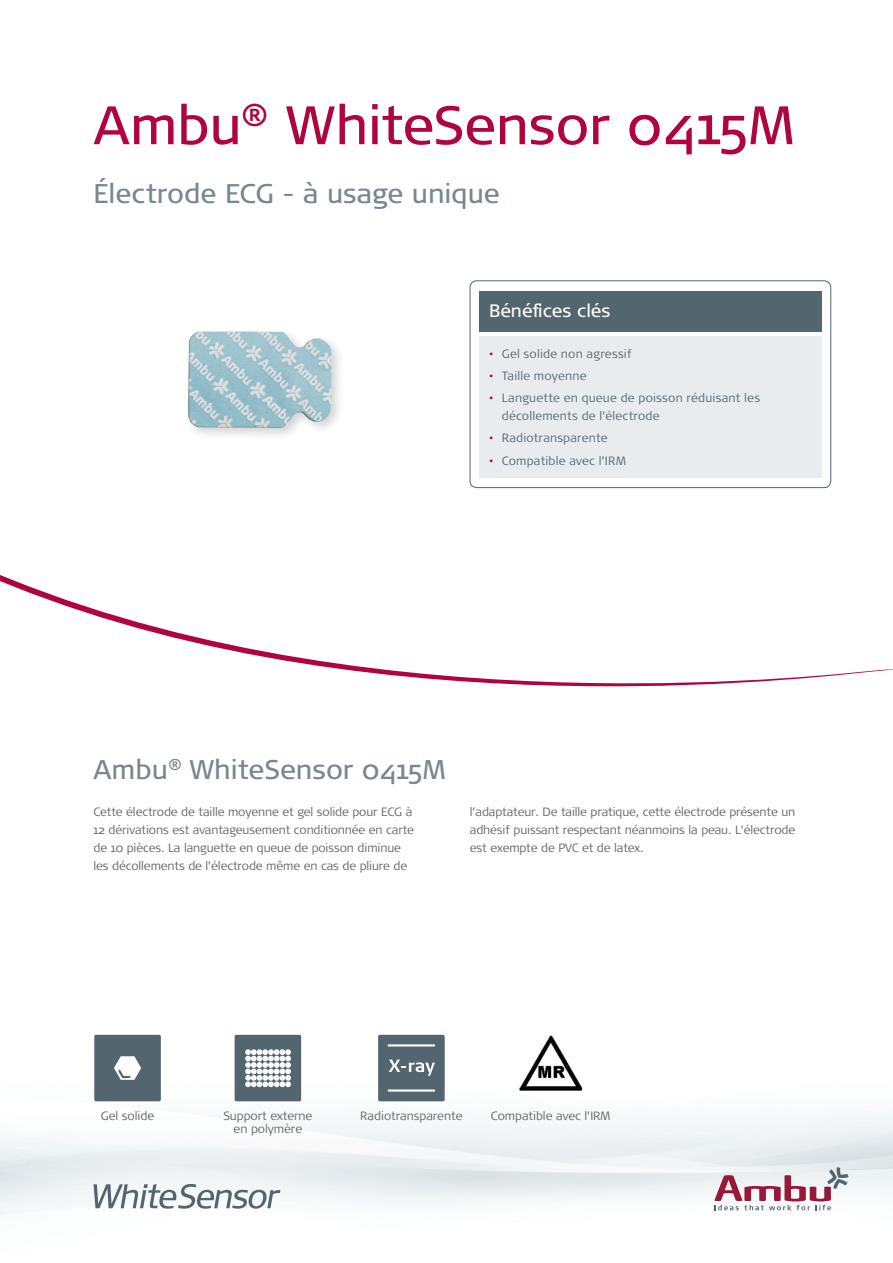
<style>
.page{position:relative;width:893px;height:1263px;background:#fff}
.page>*{position:absolute;margin:0;border:0;box-sizing:border-box;transform-origin:0 0}
.Headline{font:54px "Signa OT";letter-spacing:-.01em;color:#b0043d}
.Subheadline_18_37{font:27px "Signa OT";color:#778891}
.t1{font:18px "Signa OT";color:#fff}
.Manchet{font:300 12px/18px "Signa OT";letter-spacing:-.01em;color:#636366}
.t2{font:300 12px/18px "Signa OT";letter-spacing:.015em;color:#53656e}
.Brød_9_12{font:300 12px/13.5px "Signa OT";letter-spacing:-.005em;color:#636366;text-align:center}
.s1{color:#b0043d}
</style>
<div class="page">
<svg style="left:0;top:575px;width:893px;height:111px"></svg>
<img style="left:0;top:1079px;width:893px;height:136px">
<svg style="left:714px;top:1167px;width:134px;height:43px"></svg>
<div style="left:470px;top:281px;width:361px;height:207px;border:1px solid #53656e;border-radius:7px"></div>
<div style="left:479px;top:336px;width:342px;height:142px;background:#e9ecef"></div>
<div style="left:479px;top:291px;width:342px;height:41px;background:#53656e"></div>
<div style="left:94px;top:1035px;width:67px;height:66px;background:#53656e;border-radius:2px"></div>
<svg style="left:114px;top:1056px;width:27px;height:24px"></svg>
<div style="left:235px;top:1035px;width:66px;height:66px;background:#53656e;border-radius:2px"></div>
<svg style="left:245px;top:1049px;width:46px;height:38px;background:#cacfd2"></svg>
<div style="left:378px;top:1035px;width:67px;height:66px;background:#53656e;border-radius:2px"></div>
<hr style="left:388px;top:1044px;width:47px;height:2px;background:#fff">
<hr style="left:388px;top:1089px;width:47px;height:2px;background:#fff">
<svg style="left:389px;top:1059px;width:46px;height:17px"></svg>
<img style="left:517px;top:1035px;width:67px;height:59px">
<div style="left:184px;top:327px;width:161px;height:114px;background:#231f20;opacity:.2"></div>
<img style="left:188px;top:332px;width:144px;height:96px">
<svg style="left:94px;top:1184px;width:186px;height:25px"></svg>
<p class="Headline" style="left:94px;top:94px;width:702px">Ambu<sup>®</sup> WhiteSensor 0415M</p>
<p class="Subheadline_18_37" style="left:94px;top:178px;width:408px">Électrode ECG - à usage unique</p>
<p class="t1" style="left:489px;top:301px;width:123px">Bénéfices clés</p>
<p class="t2" style="left:489px;top:344px;width:144px"><span class="s1">•</span> Gel solide non agressif</p>
<p class="t2" style="left:489px;top:367px;width:99px"><span class="s1">•</span> Taille moyenne</p>
<p class="t2" style="left:502px;top:389px;width:260px;text-indent:-13px"><span class="s1">•</span> Languette en queue de poisson réduisant les décollements de l’électrode</p>
<p class="t2" style="left:489px;top:429px;width:120px"><span class="s1">•</span> Radiotransparente</p>
<p class="t2" style="left:489px;top:451px;width:138px"><span class="s1">•</span> Compatible avec l’IRM</p>
<p class="Subheadline_18_37" style="left:94px;top:754px;width:353px">Ambu<sup>®</sup> WhiteSensor 0415M</p>
<p class="Manchet" style="left:94px;top:803px;width:322px">Cette électrode de taille moyenne et gel solide pour ECG à 12 dérivations est avantageusement conditionnée en carte de 10 pièces. La languette en queue de poisson diminue les décollements de l’électrode même en cas de pliure de</p>
<p class="Manchet" style="left:470px;top:803px;width:327px;text-align:justify">l’adaptateur. De taille pratique, cette électrode présente un adhésif puissant respectant néanmoins la peau. L’électrode est exempte de PVC et de latex.</p>
<p class="Brød_9_12" style="left:101px;top:1109px;width:55px">Gel solide</p>
<p class="Brød_9_12" style="left:223px;top:1109px;width:91px">Support externe en polymère</p>
<p class="Brød_9_12" style="left:360px;top:1109px;width:104px">Radiotransparente</p>
<p class="Brød_9_12" style="left:491px;top:1109px;width:121px">Compatible avec l’IRM</p>
</div>
